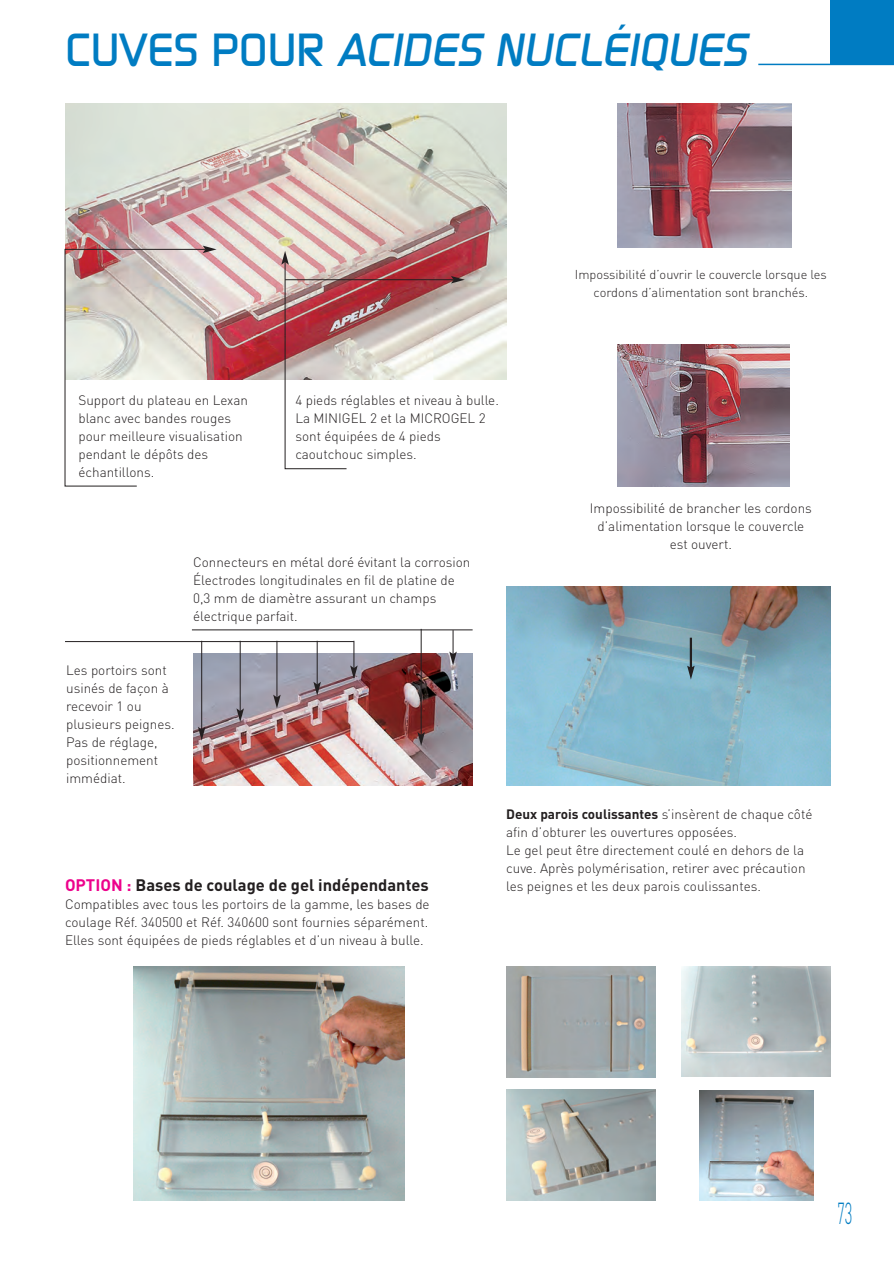
<style>
.page{position:relative;width:894px;height:1264px;background:#fff}
.page>*{position:absolute;margin:0;border:0;box-sizing:border-box;transform-origin:0 0}
.t1{font:italic 500 45px "Digital";color:#007cc2}
.t2{font:300 30px "DIN";color:#007cc2;scale:.5 1}
.t3{font:700 16.5px "DIN";color:#231f20}
.t4{font:300 13.5px/18px "DIN";color:#231f20}
.t5{font:300 12.75px/18px "DIN";color:#231f20;text-align:center}
.s1{font-style:normal}
.s2{color:#ed028c}
.s3{font-weight:700}
</style>
<div class="page">
<div style="left:830px;top:0;width:64px;height:65px;background:#007cc2"></div>
<img style="left:618px;top:103px;width:173px;height:145px">
<img style="left:618px;top:345px;width:171px;height:141px">
<img style="left:65px;top:103px;width:441px;height:276px">
<img style="left:134px;top:966px;width:270px;height:234px">
<img style="left:506px;top:966px;width:149px;height:111px">
<img style="left:507px;top:1089px;width:148px;height:111px">
<img style="left:699px;top:1090px;width:114px;height:110px">
<img style="left:682px;top:966px;width:148px;height:111px">
<img style="left:506px;top:587px;width:324px;height:198px">
<img style="left:193px;top:653px;width:279px;height:132px">
<svg style="left:449px;top:630px;width:8px;height:35px"></svg>
<svg style="left:350px;top:641px;width:8px;height:38px"></svg>
<hr style="left:317px;top:641px;width:1px;height:43px;background:#231f20">
<svg style="left:313px;top:682px;width:8px;height:13px"></svg>
<hr style="left:276px;top:641px;width:1px;height:56px;background:#231f20">
<svg style="left:273px;top:694px;width:8px;height:14px"></svg>
<hr style="left:240px;top:641px;width:1px;height:70px;background:#231f20">
<svg style="left:236px;top:708px;width:8px;height:14px"></svg>
<hr style="left:201px;top:641px;width:1px;height:88px;background:#231f20">
<svg style="left:198px;top:727px;width:7px;height:13px"></svg>
<hr style="left:421px;top:629px;width:1px;height:105px;background:#231f20">
<svg style="left:417px;top:732px;width:8px;height:14px"></svg>
<hr style="left:690px;top:637px;width:2px;height:31px;background:#231f20">
<svg style="left:687px;top:666px;width:7px;height:13px"></svg>
<hr style="left:65px;top:641px;width:289px;height:1px;background:#231f20">
<hr style="left:192px;top:629px;width:280px;height:1px;background:#231f20">
<svg style="left:64px;top:246px;width:153px;height:241px"></svg>
<svg style="left:281px;top:251px;width:66px;height:218px"></svg>
<hr style="left:285px;top:279px;width:168px;height:1px;background:#231f20">
<svg style="left:451px;top:276px;width:14px;height:7px"></svg>
<hr style="left:758px;top:64px;width:136px;height:1px;background:#007cc2">
<h1 class="t1" style="left:65px;top:24px;width:683px"><span class="s1">CUVES POUR</span> ACIDES NUCLÉIQUES</h1>
<p class="t5" style="left:575px;top:265px;width:253px">Impossibilité d’ouvrir le couvercle lorsque les cordons d’alimentation sont branchés.</p>
<p class="t4" style="left:78px;top:391px;width:171px">Support du plateau en Lexan blanc avec bandes rouges pour meilleure visualisation pendant le dépôts des échantillons.</p>
<p class="t4" style="left:295px;top:391px;width:205px">4 pieds réglables et niveau à bulle.<br>La MINIGEL 2 et la MICROGEL 2 sont équipées de 4 pieds caoutchouc simples.</p>
<p class="t4" style="left:193px;top:553px;width:279px">Connecteurs en métal doré évitant la corrosion Électrodes longitudinales en fil de platine de 0,3 mm de diamètre assurant un champs électrique parfait.</p>
<p class="t4" style="left:590px;top:499px;width:223px;text-align:center">Impossibilité de brancher les cordons d’alimentation lorsque le couvercle est ouvert.</p>
<p class="t4" style="left:66px;top:661px;width:110px">Les portoirs sont usinés de façon à recevoir 1 ou plusieurs peignes.<br>Pas de réglage, positionnement immédiat.</p>
<p class="t3" style="left:65px;top:875px;width:365px"><span class="s2">OPTION :</span> Bases de coulage de gel indépendantes</p>
<p class="t4" style="left:65px;top:895px;width:366px;text-align:justify">Compatibles avec tous les portoirs de la gamme, les bases de coulage Réf. 340500 et Réf. 340600 sont fournies séparément.<br>Elles sont équipées de pieds réglables et d’un niveau à bulle.</p>
<p class="t4" style="left:506px;top:805px;width:308px"><span class="s3">Deux parois coulissantes</span> s’insèrent de chaque côté afin d’obturer les ouvertures opposées.<br>Le gel peut être directement coulé en dehors de la cuve. Après polymérisation, retirer avec précaution les peignes et les deux parois coulissantes.</p>
<h2 class="t2" style="left:837px;top:1195px;width:32px">73</h2>
</div>
